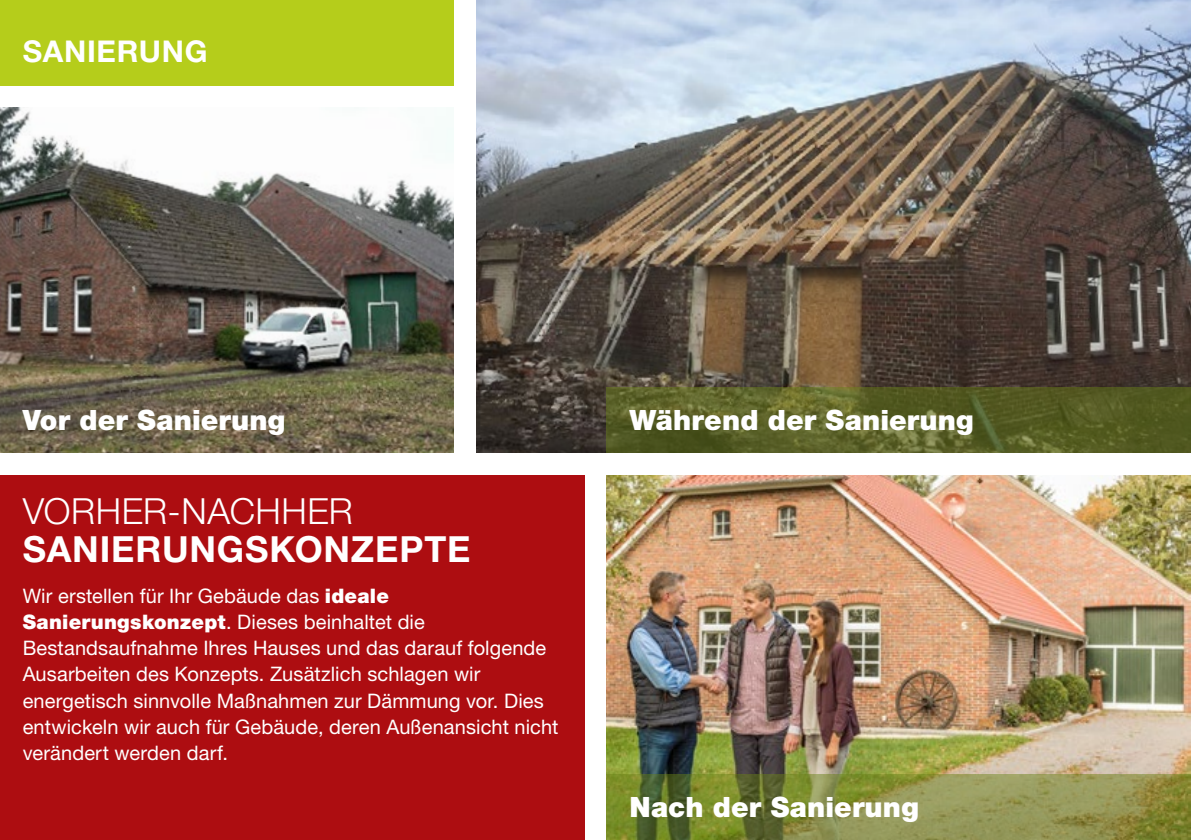
<style>
.page{position:relative;width:1191px;height:840px;background:#fff}
.page>*{position:absolute;margin:0;border:0;box-sizing:border-box;transform-origin:0 0}
.t1{font:700 36px "Helvetica Neue LT Pro";letter-spacing:.025em;color:#fff}
.t2{font:300 36px "Helvetica Neue LT Pro";letter-spacing:.015em;color:#fff}
.t3{font:700 30px "Helvetica Neue LT Pro";letter-spacing:.025em;color:#fff}
.t4{font:900 28px "Helvetica Neue LT Pro";letter-spacing:.005em;color:#fff}
.t5{font:20px/26px "Helvetica Neue LT Pro";letter-spacing:.005em;color:#fff}
.s1{font-weight:900}
</style>
<div class="page">
<img style="left:607px;top:475px;width:584px;height:299px">
<svg style="left:607px;top:774px;width:584px;height:65px;background:#838a43"></svg>
<div style="left:0;top:475px;width:584px;height:364px;background:#ad0d11"></div>
<img style="left:0;top:108px;width:454px;height:344px">
<img style="left:476px;top:0;width:715px;height:452px">
<svg style="left:607px;top:387px;width:584px;height:65px;background:#595f27"></svg>
<div style="left:0;top:0;width:454px;height:85px;background:#b5cd1b"></div>
<h2 class="t3" style="left:23px;top:33px;width:186px">SANIERUNG</h2>
<h3 class="t4" style="left:23px;top:403px;width:264px">Vor der Sanierung</h3>
<h3 class="t4" style="left:629px;top:403px;width:346px">Während der Sanierung</h3>
<h1 class="t2" style="left:23px;top:488px;width:332px">VORHER-NACHHER</h1>
<h1 class="t1" style="left:23px;top:526px;width:449px">SANIERUNGSKONZEPTE</h1>
<p class="t5" style="left:23px;top:582px;width:537px">Wir erstellen für Ihr Gebäude das <span class="s1">ideale Sanierungskonzept</span>. Dieses beinhaltet die Bestandsaufnahme Ihres Hauses und das darauf folgende Ausarbeiten des Konzepts. Zusätzlich schlagen wir energetisch sinnvolle Maßnahmen zur Dämmung vor. Dies entwickeln wir auch für Gebäude, deren Außenansicht nicht verändert werden darf.</p>
<h3 class="t4" style="left:629px;top:790px;width:291px">Nach der Sanierung</h3>
</div>
